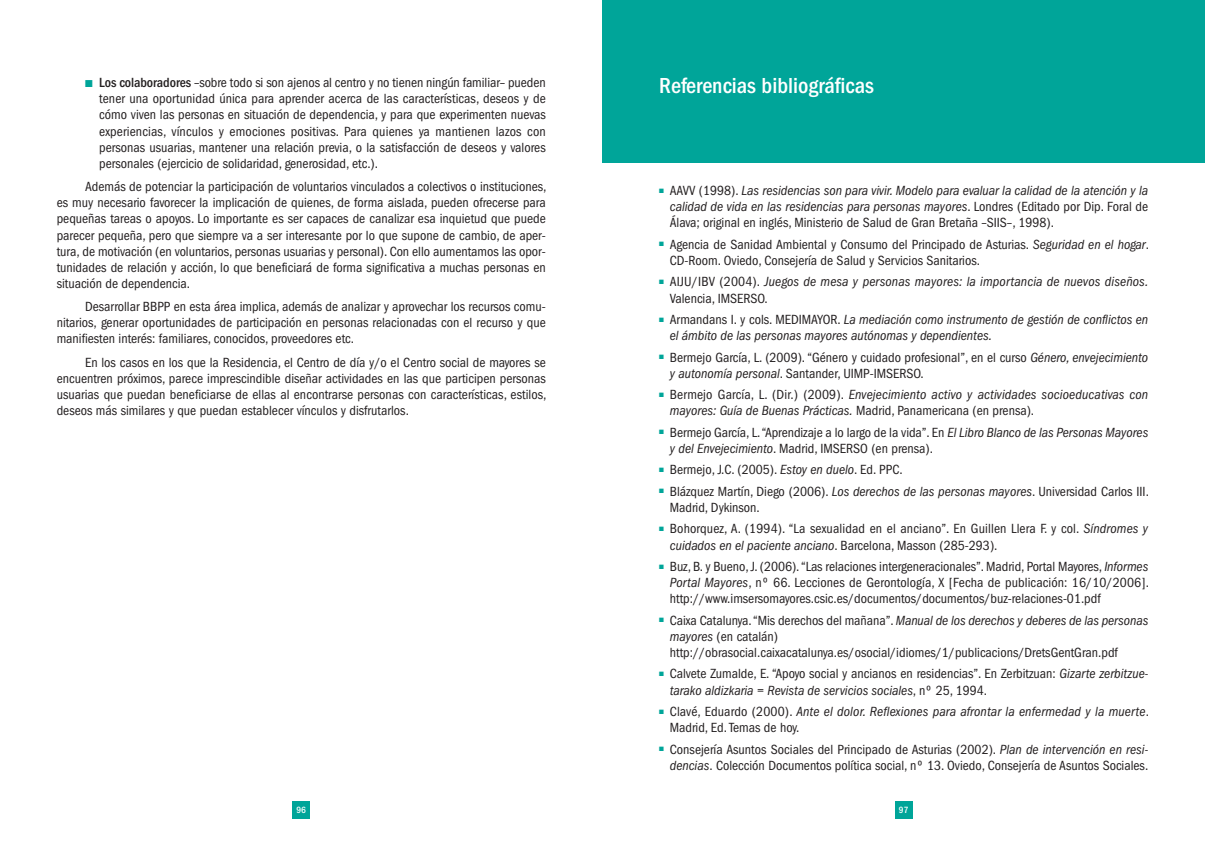
<style>
.page{position:relative;width:1205px;height:851px;background:#fff}
.page>*{position:absolute;margin:0;border:0;box-sizing:border-box;transform-origin:0 0}
.t1{font:500 condensed 22.5px "Franklin Gothic";color:#fff}
.t2{font:condensed 13.75px/16.1px "Franklin Gothic";color:#231f20}
.t3{font:italic condensed 13.75px/16.1px "Franklin Gothic";color:#231f20}
.t4{font:500 condensed 9.38px "Franklin Gothic";color:#fff}
.s1{color:#00a599}
.s2{font-weight:500}
.s3{font-style:normal}
.s4{font-style:italic}
</style>
<div class="page">
<div style="left:602px;top:0;width:603px;height:163px;background:#00a599"></div>
<div style="left:895px;top:801px;width:17px;height:18px;background:#00a599"></div>
<div style="left:292px;top:801px;width:18px;height:18px;background:#00a599"></div>
<p class="t2" style="left:99px;top:76px;width:448px;text-align:justify;text-indent:-14px"><span class="s1">■</span> <span class="s2">Los colaboradores</span> –sobre todo si son ajenos al centro y no tienen ningún familiar– pueden tener una oportunidad única para aprender acerca de las características, deseos y de cómo viven las personas en situación de dependencia, y para que experimenten nuevas experiencias, vínculos y emociones positivas. Para quienes ya mantienen lazos con personas usuarias, mantener una relación previa, o la satisfacción de deseos y valores personales (ejercicio de solidaridad, generosidad, etc.).</p>
<p class="t2" style="left:57px;top:179px;width:491px;text-align:justify;text-indent:28px">Además de potenciar la participación de voluntarios vinculados a colectivos o instituciones, es muy necesario favorecer la implicación de quienes, de forma aislada, pueden ofrecerse para pequeñas tareas o apoyos. Lo importante es ser capaces de canalizar esa inquietud que puede parecer pequeña, pero que siempre va a ser interesante por lo que supone de cambio, de aper&shy;tura, de motivación (en voluntarios, personas usuarias y personal). Con ello aumentamos las opor&shy;tunidades de relación y acción, lo que beneficiará de forma significativa a muchas personas en situación de dependencia.</p>
<p class="t2" style="left:57px;top:299px;width:490px;text-align:justify;text-indent:28px">Desarrollar BBPP en esta área implica, además de analizar y aprovechar los recursos comu&shy;nitarios, generar oportunidades de participación en personas relacionadas con el recurso y que manifiesten interés: familiares, conocidos, proveedores etc.</p>
<p class="t2" style="left:57px;top:355px;width:491px;text-align:justify;text-indent:28px">En los casos en los que la Residencia, el Centro de día y/o el Centro social de mayores se encuentren próximos, parece imprescindible diseñar actividades en las que participen personas usuarias que puedan beneficiarse de ellas al encontrarse personas con características, estilos, deseos más similares y que puedan establecer vínculos y disfrutarlos.</p>
<h1 class="t1" style="left:659px;top:78px;width:216px">Referencias bibliográficas</h1>
<p class="t3" style="left:670px;top:183px;width:480px;text-align:justify;text-indent:-11px"><sup>■</sup> <span class="s3">AAVV (1998).</span> Las residencias son para vivir. Modelo para evaluar la calidad de la atención y la calidad de vida en las residencias para personas mayores<span class="s3">. Londres (Editado por Dip. Foral de Álava; original en inglés, Ministerio de Salud de Gran Bretaña –SIIS–, 1998).</span></p>
<p class="t2" style="left:670px;top:237px;width:481px;text-indent:-11px"><sup>■</sup> Agencia de Sanidad Ambiental y Consumo del Principado de Asturias. <span class="s4">Seguridad en el hogar</span>.<br>CD-Room. Oviedo, Consejería de Salud y Servicios Sanitarios.</p>
<p class="t3" style="left:670px;top:275px;width:480px;text-indent:-11px"><sup>■</sup> <span class="s3">AIJU/IBV (2004).</span> Juegos de mesa y personas mayores: la importancia de nuevos diseños.<br><span class="s3">Valencia, IMSERSO.</span></p>
<p class="t3" style="left:670px;top:312px;width:480px;text-indent:-11px"><sup>■</sup> <span class="s3">Armandans I. y cols. MEDIMAYOR.</span> La mediación como instrumento de gestión de conflictos en el ámbito de las personas mayores autónomas y dependientes.</p>
<p class="t2" style="left:670px;top:350px;width:480px;text-indent:-11px"><sup>■</sup> Bermejo García, L. (2009). “Género y cuidado profesional”, en el curso <span class="s4">Género, envejecimiento y autonomía personal</span>. Santander, UIMP-IMSERSO.</p>
<p class="t3" style="left:670px;top:387px;width:480px;text-indent:-11px"><sup>■</sup> <span class="s3">Bermejo García, L. (Dir.) (2009).</span> Envejecimiento activo y actividades socioeducativas con mayores: Guía de Buenas Prácticas. <span class="s3">Madrid, Panamericana (en prensa).</span></p>
<p class="t2" style="left:670px;top:425px;width:480px;text-indent:-11px"><sup>■</sup> Bermejo García, L.“Aprendizaje a lo largo de la vida”. En <span class="s4">El Libro Blanco de las Personas Mayores y del Envejecimiento</span>. Madrid, IMSERSO (en prensa).</p>
<p class="t2" style="left:659px;top:463px;width:245px"><sup>■</sup> Bermejo, J.C. (2005). <span class="s4">Estoy en duelo</span>. Ed. PPC.</p>
<p class="t2" style="left:670px;top:484px;width:481px;text-indent:-11px"><sup>■</sup> Blázquez Martín, Diego (2006). <span class="s4">Los derechos de las personas mayores</span>. Universidad Carlos III.<br>Madrid, Dykinson.</p>
<p class="t2" style="left:670px;top:522px;width:480px;text-indent:-11px"><sup>■</sup> Bohorquez, A. (1994). “La sexualidad en el anciano”. En Guillen Llera F. y col. <span class="s4">Síndromes y cuidados en el paciente anciano</span>. Barcelona, Masson (285-293).</p>
<p class="t2" style="left:670px;top:559px;width:481px;text-align:justify;text-indent:-11px"><sup>■</sup> Buz, B. y Bueno, J. (2006).“Las relaciones intergeneracionales”. Madrid, Portal Mayores, <span class="s4">Informes Portal Mayores</span>, nº 66. Lecciones de Gerontología, X [Fecha de publicación: 16/10/2006]. http://www.imsersomayores.csic.es/documentos/documentos/buz-relaciones-01.pdf</p>
<p class="t2" style="left:670px;top:613px;width:480px;text-indent:-11px"><sup>■</sup> Caixa Catalunya.“Mis derechos del mañana”. <span class="s4">Manual de los derechos y deberes de las personas mayores</span> (en catalán) http://obrasocial.caixacatalunya.es/osocial/idiomes/1/publicacions/DretsGentGran.pdf</p>
<p class="t2" style="left:670px;top:667px;width:480px;text-indent:-11px"><sup>■</sup> Calvete Zumalde, E. “Apoyo social y ancianos en residencias”. En Zerbitzuan: <span class="s4">Gizarte zerbitzue&shy;tarako aldizkaria</span> = <span class="s4">Revista de servicios sociales</span>, nº 25, 1994.</p>
<p class="t3" style="left:670px;top:704px;width:481px;text-indent:-11px"><sup>■</sup> <span class="s3">Clavé, Eduardo (2000).</span> Ante el dolor. Reflexiones para afrontar la enfermedad y la muerte<span class="s3">.<br>Madrid, Ed.Temas de hoy.</span></p>
<p class="t2" style="left:659px;top:742px;width:490px;text-align:right"><sup>■</sup> Consejería Asuntos Sociales del Principado de Asturias (2002). <span class="s4">Plan de intervención en resi&shy;dencias</span>. Colección Documentos política social, nº 13. Oviedo, Consejería de Asuntos Sociales.</p>
<p class="t4" style="left:296px;top:806px;width:11px">96</p>
<p class="t4" style="left:899px;top:806px;width:11px">97</p>
</div>
